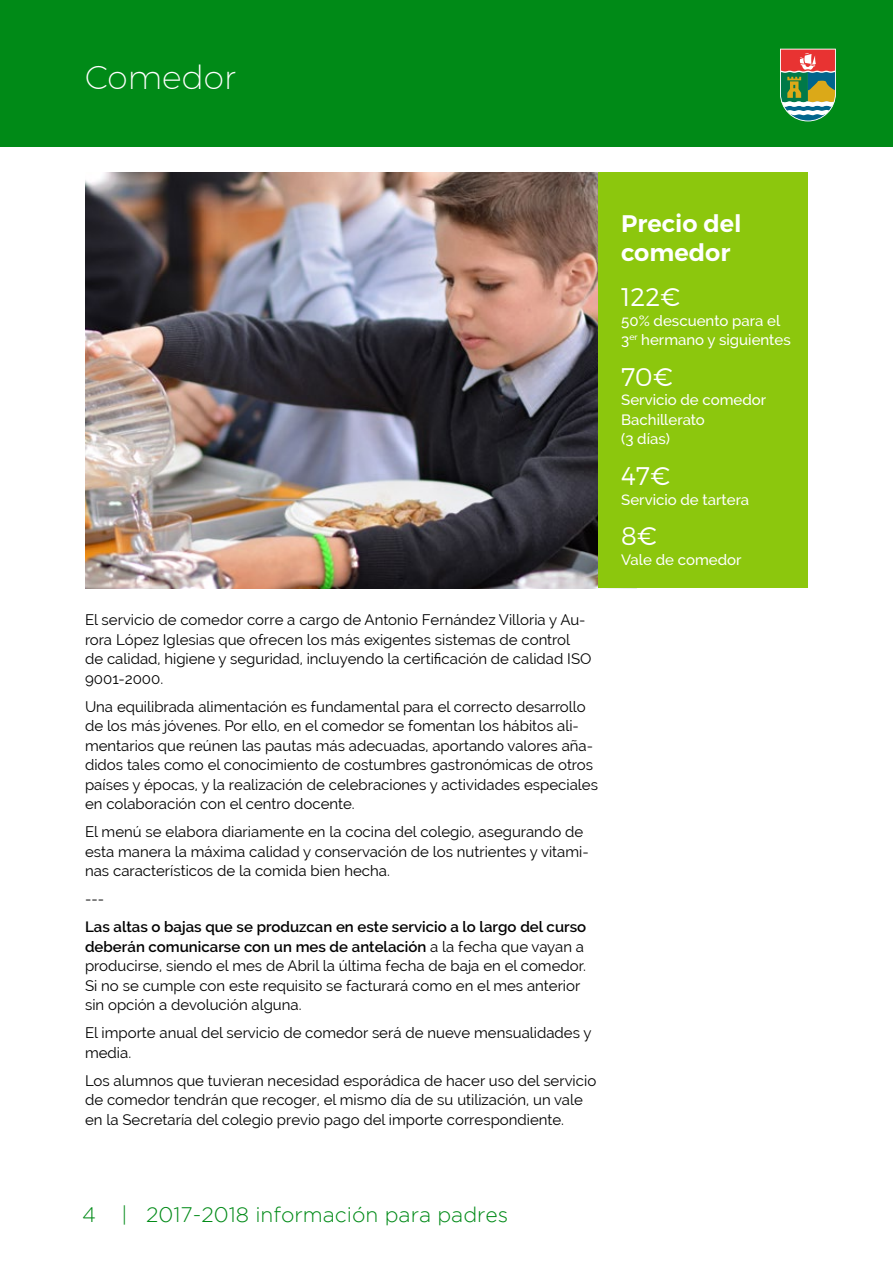
<style>
.page{position:relative;width:893px;height:1263px;background:#fff}
.page>*{position:absolute;margin:0;border:0;box-sizing:border-box;transform-origin:0 0}
.t1{font:200 33px "Montserrat";color:#fff}
.t2{font:300 25.5px "Montserrat";color:#fff}
.t3{font:600 24px/28.8px "Montserrat";color:#fff}
.t4{font:300 21px "Gotham";color:#008a17}
.t5{font:15px/19.5px "Raleway";color:#000}
.t6{font:500 15px/19.5px "Raleway";color:#fff}
.s1{font-weight:600}
</style>
<div class="page">
<img style="left:85px;top:172px;width:513px;height:416px">
<div style="left:0;top:0;width:893px;height:147px;background:#008a17"></div>
<div style="left:598px;top:172px;width:210px;height:416px;background:#8cc70d"></div>
<svg style="left:780px;top:49px;width:56px;height:72px;background:#908765"></svg>
<h1 class="t1" style="left:85px;top:58px;width:152px">Comedor</h1>
<p class="t5" style="left:85px;top:610px;width:508px">El servicio de comedor corre a cargo de Antonio Fernández Villoria y Au&shy;rora López Iglesias que ofrecen los más exigentes sistemas de control de calidad, higiene y seguridad, incluyendo la certificación de calidad ISO 9001-2000.</p>
<p class="t5" style="left:85px;top:697px;width:514px">Una equilibrada alimentación es fundamental para el correcto desarrollo de los más jóvenes. Por ello, en el comedor se fomentan los hábitos ali&shy;mentarios que reúnen las pautas más adecuadas, aportando valores aña&shy;didos tales como el conocimiento de costumbres gastronómicas de otros países y épocas, y la realización de celebraciones y actividades especiales en colaboración con el centro docente.</p>
<p class="t5" style="left:85px;top:822px;width:505px">El menú se elabora diariamente en la cocina del colegio, asegurando de esta manera la máxima calidad y conservación de los nutrientes y vitami&shy;nas característicos de la comida bien hecha.</p>
<p class="t5" style="left:85px;top:889px;width:21px">---</p>
<p class="t5" style="left:85px;top:917px;width:503px"><span class="s1">Las altas o bajas que se produzcan en este servicio a lo largo del curso deberán comunicarse con un mes de antelación</span> a la fecha que vayan a producirse, siendo el mes de Abril la última fecha de baja en el comedor.<br>Si no se cumple con este requisito se facturará como en el mes anterior sin opción a devolución alguna.</p>
<p class="t5" style="left:85px;top:1023px;width:508px">El importe anual del servicio de comedor será de nueve mensualidades y media.</p>
<p class="t5" style="left:85px;top:1071px;width:513px">Los alumnos que tuvieran necesidad esporádica de hacer uso del servicio de comedor tendrán que recoger, el mismo día de su utilización, un vale en la Secretaría del colegio previo pago del importe correspondiente.</p>
<h3 class="t3" style="left:621px;top:210px;width:122px">Precio del comedor</h3>
<h2 class="t2" style="left:621px;top:281px;width:61px">122€</h2>
<p class="t6" style="left:621px;top:310px;width:171px">50% descuento para el<br>3<sup>er</sup> hermano y siguientes</p>
<h2 class="t2" style="left:621px;top:361px;width:53px">70€</h2>
<p class="t6" style="left:621px;top:390px;width:147px">Servicio de comedor<br>Bachillerato<br>(3 días)</p>
<h2 class="t2" style="left:621px;top:460px;width:51px">47€</h2>
<p class="t6" style="left:621px;top:490px;width:130px">Servicio de tartera</p>
<h2 class="t2" style="left:621px;top:521px;width:38px">8€</h2>
<p class="t6" style="left:621px;top:550px;width:122px">Vale de comedor</p>
<h3 class="t4" style="left:82px;top:1203px;width:428px">4 | 2017-2018 información para padres</h3>
</div>
